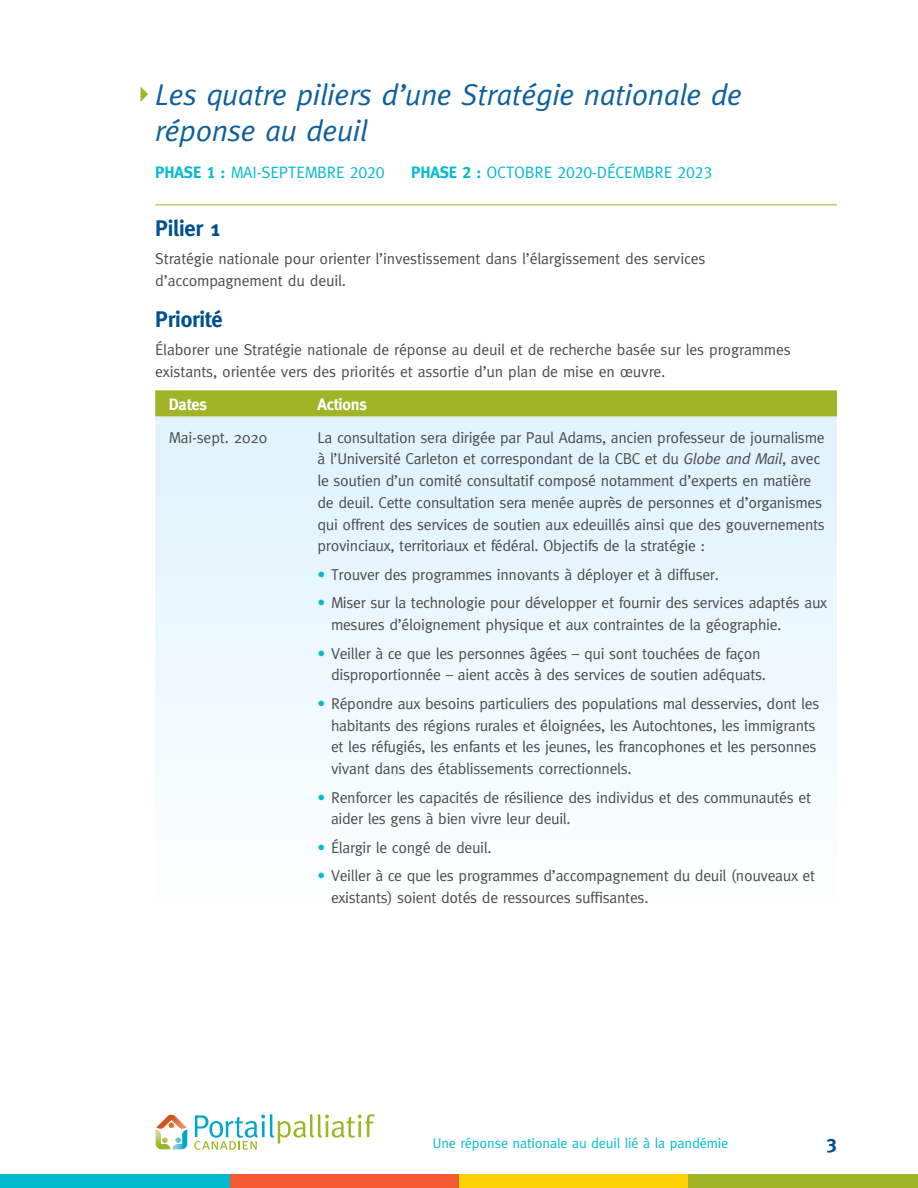
<style>
.page{position:relative;width:918px;height:1188px;background:#fff}
.page>*{position:absolute;margin:0;border:0;box-sizing:border-box;transform-origin:0 0}
.t1{font:italic 30px/36px "Meta";letter-spacing:-.01em;color:#0e5f9b}
.t2{font:700 22.5px "Meta";letter-spacing:-.01em;color:#004f8f}
.t3{font:700 19.5px "Meta";color:#004f8f}
.t4{font:16.5px "Meta Caps";letter-spacing:-.01em;color:#03bace}
.t5{font:700 16.5px "Meta";letter-spacing:-.01em;color:#fff}
.t6{font:15.75px/21.8px "Meta";letter-spacing:-.02em;color:#4b4c4d}
.t7{font:14.25px "Meta";letter-spacing:-.01em;color:#03bace}
.s1{font-family:"Meta Bold Caps"}
.s2{font-style:italic}
.s3{color:#03bace}
</style>
<div class="page">
<svg style="left:155px;top:390px;width:682px;height:27px;background:#a2b62e"></svg>
<svg style="left:155px;top:417px;width:682px;height:357px"></svg>
<hr style="left:155px;top:205px;width:163px;height:1px;background:#a0b427">
<hr style="left:318px;top:205px;width:519px;height:1px;background:#a0b427">
<svg style="left:141px;top:87px;width:7px;height:15px"></svg>
<div style="left:459px;top:1174px;width:229px;height:14px;background:#fed105"></div>
<div style="left:230px;top:1174px;width:229px;height:14px;background:#f1592f"></div>
<div style="left:0;top:1174px;width:230px;height:14px;background:#03bace"></div>
<div style="left:688px;top:1174px;width:230px;height:14px;background:#a0b427"></div>
<svg style="left:155px;top:1115px;width:33px;height:35px"></svg>
<svg style="left:194px;top:1114px;width:181px;height:36px"></svg>
<h1 class="t1" style="left:155px;top:76px;width:589px">Les quatre piliers d’une Stratégie nationale de réponse au deuil</h1>
<p class="t4" style="left:155px;top:163px;width:231px"><span class="s1">PHASE 1 :</span> MAI-SEPTEMBRE 2020</p>
<p class="t4" style="left:411px;top:163px;width:303px"><span class="s1">PHASE 2 :</span> OCTOBRE 2020-DÉCEMBRE 2023</p>
<h2 class="t2" style="left:155px;top:215px;width:67px">Pilier 1</h2>
<p class="t6" style="left:155px;top:248px;width:552px">Stratégie nationale pour orienter l’investissement dans l’élargissement des services d’accompagnement du deuil.</p>
<h2 class="t2" style="left:155px;top:306px;width:69px">Priorité</h2>
<p class="t6" style="left:155px;top:339px;width:637px">Élaborer une Stratégie nationale de réponse au deuil et de recherche basée sur les programmes existants, orientée vers des priorités et assortie d’un plan de mise en œuvre.</p>
<p class="t5" style="left:169px;top:395px;width:40px">Dates</p>
<p class="t5" style="left:318px;top:395px;width:51px">Actions</p>
<p class="t6" style="left:169px;top:426px;width:100px">Mai-sept. 2020</p>
<p class="t6" style="left:318px;top:426px;width:509px">La consultation sera dirigée par Paul Adams, ancien professeur de journalisme à l’Université Carleton et correspondant de la CBC et du <span class="s2">Globe and Mail</span>, avec le soutien d’un comité consultatif composé notamment d’experts en matière de deuil. Cette consultation sera menée auprès de personnes et d’organismes qui offrent des services de soutien aux edeuillés ainsi que des gouvernements provinciaux, territoriaux et fédéral. Objectifs de la stratégie :</p>
<p class="t6" style="left:318px;top:563px;width:403px"><span class="s3">•</span> Trouver des programmes innovants à déployer et à diffuser.</p>
<p class="t6" style="left:331px;top:592px;width:498px;text-indent:-13px"><span class="s3">•</span> Miser sur la technologie pour développer et fournir des services adaptés aux mesures d’éloignement physique et aux contraintes de la géographie.</p>
<p class="t6" style="left:331px;top:642px;width:437px;text-indent:-13px"><span class="s3">•</span> Veiller à ce que les personnes âgées – qui sont touchées de façon disproportionnée – aient accès à des services de soutien adéquats.</p>
<p class="t6" style="left:331px;top:692px;width:490px;text-indent:-13px"><span class="s3">•</span> Répondre aux besoins particuliers des populations mal desservies, dont les habitants des régions rurales et éloignées, les Autochtones, les immigrants et les réfugiés, les enfants et les jeunes, les francophones et les personnes vivant dans des établissements correctionnels.</p>
<p class="t6" style="left:331px;top:786px;width:482px;text-indent:-13px"><span class="s3">•</span> Renforcer les capacités de résilience des individus et des communautés et aider les gens à bien vivre leur deuil.</p>
<p class="t6" style="left:318px;top:836px;width:176px"><span class="s3">•</span> Élargir le congé de deuil.</p>
<p class="t6" style="left:331px;top:865px;width:486px;text-indent:-13px"><span class="s3">•</span> Veiller à ce que les programmes d’accompagnement du deuil (nouveaux et existants) soient dotés de ressources suffisantes.</p>
<p class="t7" style="left:433px;top:1135px;width:297px">Une réponse nationale au deuil lié à la pandémie</p>
<p class="t3" style="left:827px;top:1131px;width:12px">3</p>
</div>
